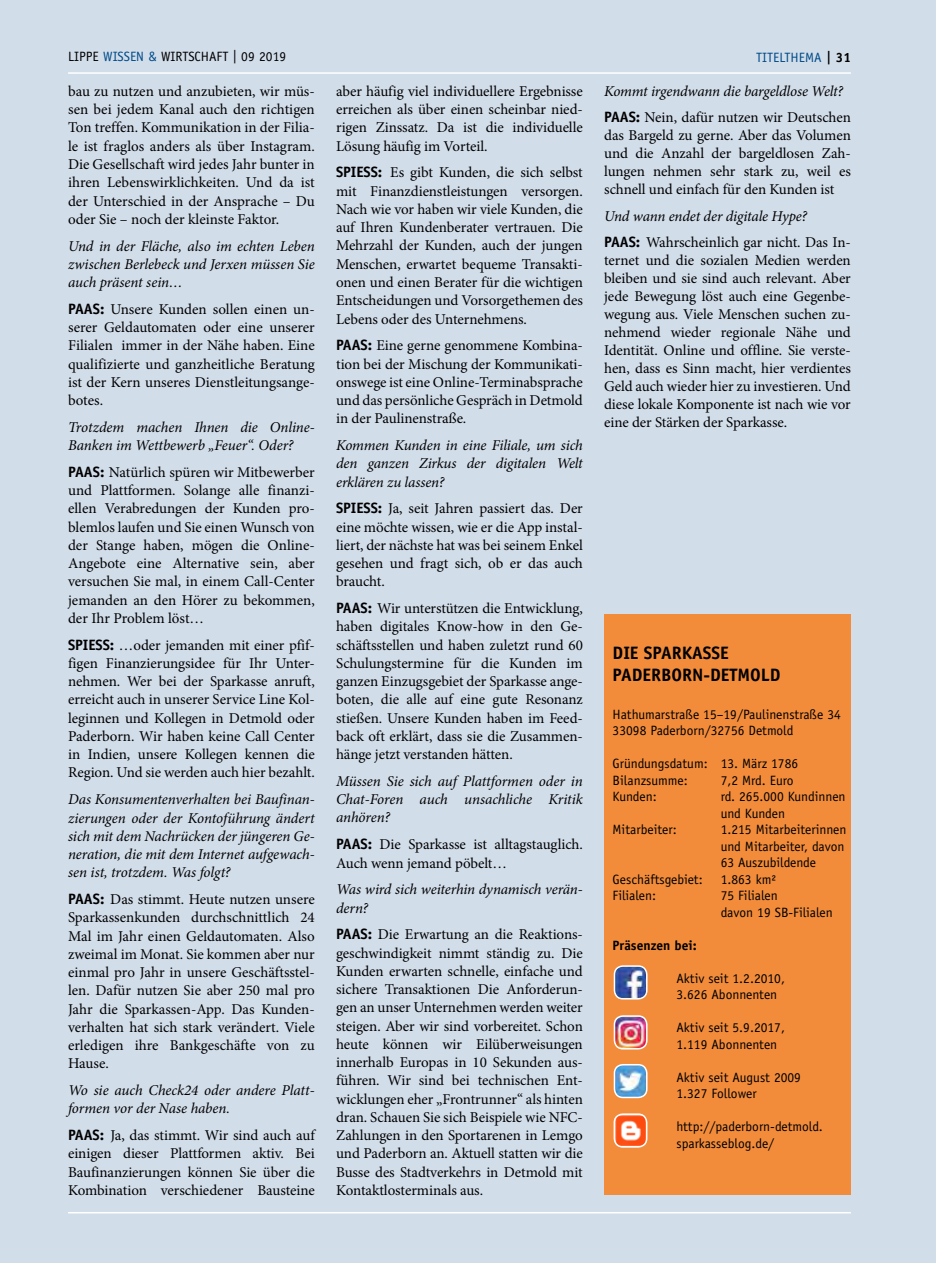
<style>
.page{position:relative;width:936px;height:1263px;background:#fff}
.page>*{position:absolute;margin:0;border:0;box-sizing:border-box;transform-origin:0 0}
.t1{font:700 18px/21.6px "Officina Sans";color:#000}
.t2{font:15px/18.3px "Minion Pro";letter-spacing:-.005em;color:#000;text-align:justify}
.t3{font:italic 15px/18.3px "Minion Pro";letter-spacing:-.01em;color:#000;text-align:justify}
.t4{font:13.5px/16.5px "Officina Sans";color:#000}
.t5{font:13.5px "Officina Sans";color:#004b88}
.t6{font:700 13.5px "Officina Sans";color:#000}
.s1{color:#004b88}
.s2{font-weight:700;color:#000}
.s3{font-family:"Officina Sans";font-weight:700}
.s4{font-family:"Officina Sans";font-weight:700;font-style:normal}
.s5{font-style:normal}
.s6{font-style:italic}
</style>
<div class="page">
<div style="left:0;top:0;width:935px;height:1263px;background:#d2ddea"></div>
<hr style="left:68px;top:72px;width:782px;height:2px;background:#fff">
<hr style="left:68px;top:1212px;width:782px;height:1px;background:#fff">
<div style="left:604px;top:614px;width:246px;height:581px;background:#f28c3b"></div>
<img style="left:616px;top:966px;width:30px;height:33px">
<div style="left:613px;top:965px;width:34px;height:34px;border:2px solid #fff;border-radius:9px"></div>
<img style="left:616px;top:1016px;width:30px;height:33px">
<div style="left:613px;top:1015px;width:34px;height:34px;border:2px solid #fff;border-radius:9px"></div>
<img style="left:616px;top:1065px;width:30px;height:32px">
<div style="left:613px;top:1064px;width:34px;height:34px;border:2px solid #fff;border-radius:9px"></div>
<img style="left:616px;top:1114px;width:30px;height:33px">
<div style="left:613px;top:1113px;width:34px;height:35px;border:2px solid #fff;border-radius:9px"></div>
<p class="t4" style="left:68px;top:48px;width:219px">LIPPE <span class="s1">WISSEN &amp;</span> WIRTSCHAFT | 09 2019</p>
<p class="t5" style="left:756px;top:49px;width:96px">TITELTHEMA <span class="s2">| 31</span></p>
<p class="t2" style="left:68px;top:82px;width:248px">bau zu nutzen und anzubieten, wir müs&shy;sen bei jedem Kanal auch den richtigen Ton treffen. Kommunikation in der Filia&shy;le ist fraglos anders als über Instagram.<br>Die Gesellschaft wird jedes Jahr bunter in ihren Lebenswirklichkeiten. Und da ist der Unterschied in der Ansprache – Du oder Sie – noch der kleinste Faktor.</p>
<p class="t3" style="left:68px;top:237px;width:248px">Und in der Fläche, also im echten Leben zwischen Berlebeck und Jerxen müssen Sie auch präsent sein…</p>
<p class="t2" style="left:68px;top:300px;width:248px"><span class="s3">PAAS:</span> Unsere Kunden sollen einen un&shy;serer Geldautomaten oder eine unserer Filialen immer in der Nähe haben. Eine qualifizierte und ganzheitliche Beratung ist der Kern unseres Dienstleitungsange&shy;botes.</p>
<p class="t3" style="left:68px;top:418px;width:248px">Trotzdem machen Ihnen die Online-<br>Banken im Wettbewerb „Feuer“. Oder?</p>
<p class="t2" style="left:68px;top:463px;width:248px"><span class="s3">PAAS:</span> Natürlich spüren wir Mitbewerber und Plattformen. Solange alle finanzi&shy;ellen Verabredungen der Kunden pro&shy;blemlos laufen und Sie einen Wunsch von der Stange haben, mögen die Online-Angebote eine Alternative sein, aber versuchen Sie mal, in einem Call-Center jemanden an den Hörer zu bekommen, der Ihr Problem löst…</p>
<p class="t2" style="left:68px;top:636px;width:248px"><span class="s3">SPIESS:</span> …oder jemanden mit einer pfif&shy;figen Finanzierungsidee für Ihr Unter&shy;nehmen. Wer bei der Sparkasse anruft, erreicht auch in unserer Service Line Kol&shy;leginnen und Kollegen in Detmold oder Paderborn. Wir haben keine Call Center in Indien, unsere Kollegen kennen die Region. Und sie werden auch hier bezahlt.</p>
<p class="t3" style="left:68px;top:790px;width:248px">Das Konsumentenverhalten bei Baufinan&shy;zierungen oder der Kontoführung ändert sich mit dem Nachrücken der jüngeren Ge&shy;neration, die mit dem Internet aufgewach&shy;sen ist, trotzdem. Was folgt?</p>
<p class="t2" style="left:68px;top:890px;width:248px"><span class="s3">PAAS:</span> Das stimmt. Heute nutzen unsere Sparkassenkunden durchschnittlich 24<br>Mal im Jahr einen Geldautomaten. Also zweimal im Monat. Sie kommen aber nur einmal pro Jahr in unsere Geschäftsstel&shy;len. Dafür nutzen Sie aber 250 mal pro Jahr die Sparkassen-App. Das Kunden&shy;verhalten hat sich stark verändert. Viele erledigen ihre Bankgeschäfte von zu Hause.</p>
<p class="t3" style="left:68px;top:1081px;width:248px">Wo sie auch Check24 oder andere Platt&shy;formen vor der Nase haben.</p>
<p class="t2" style="left:68px;top:1126px;width:248px"><span class="s3">PAAS:</span> Ja, das stimmt. Wir sind auch auf einigen dieser Plattformen aktiv. Bei Baufinanzierungen können Sie über die Kombination verschiedener Bausteine</p>
<p class="t3" style="left:604px;top:78px;width:248px;line-height:26.5px">Kommt irgendwann die bargeldlose Welt?<br><span class="s4">PAAS:</span> <span class="s5">Nein, dafür nutzen wir Deutschen</span></p>
<p class="t2" style="left:604px;top:127px;width:248px">das Bargeld zu gerne. Aber das Volumen und die Anzahl der bargeldlosen Zah&shy;lungen nehmen sehr stark zu, weil es schnell und einfach für den Kunden ist</p>
<p class="t2" style="left:604px;top:203px;width:248px;line-height:26.5px"><span class="s6">Und wann endet der digitale Hype?<br></span><span class="s3">PAAS:</span> Wahrscheinlich gar nicht. Das In-</p>
<p class="t2" style="left:604px;top:252px;width:248px">ternet und die sozialen Medien werden bleiben und sie sind auch relevant. Aber jede Bewegung löst auch eine Gegenbe&shy;wegung aus. Viele Menschen suchen zu&shy;nehmend wieder regionale Nähe und Identität. Online und offline. Sie verste&shy;hen, dass es Sinn macht, hier verdientes Geld auch wieder hier zu investieren. Und diese lokale Komponente ist nach wie vor eine der Stärken der Sparkasse.</p>
<p class="t2" style="left:336px;top:82px;width:248px">aber häufig viel individuellere Ergebnisse erreichen als über einen scheinbar nied&shy;rigen Zinssatz. Da ist die individuelle Lösung häufig im Vorteil.</p>
<p class="t2" style="left:336px;top:164px;width:248px"><span class="s3">SPIESS:</span> Es gibt Kunden, die sich selbst mit Finanzdienstleistungen versorgen.<br>Nach wie vor haben wir viele Kunden, die auf Ihren Kundenberater vertrauen. Die Mehrzahl der Kunden, auch der jungen Menschen, erwartet bequeme Transakti&shy;onen und einen Berater für die wichtigen Entscheidungen und Vorsorgethemen des Lebens oder des Unternehmens.</p>
<p class="t2" style="left:336px;top:336px;width:248px"><span class="s3">PAAS:</span> Eine gerne genommene Kombina&shy;tion bei der Mischung der Kommunikati&shy;onswege ist eine Online-Terminabsprache und das persönliche Gespräch in Detmold in der Paulinenstraße.</p>
<p class="t3" style="left:336px;top:436px;width:248px">Kommen Kunden in eine Filiale, um sich den ganzen Zirkus der digitalen Welt erklären zu lassen?</p>
<p class="t2" style="left:336px;top:499px;width:248px"><span class="s3">SPIESS:</span> Ja, seit Jahren passiert das. Der eine möchte wissen, wie er die App instal&shy;liert, der nächste hat was bei seinem Enkel gesehen und fragt sich, ob er das auch braucht.</p>
<p class="t2" style="left:336px;top:599px;width:248px"><span class="s3">PAAS:</span> Wir unterstützen die Entwicklung, haben digitales Know-how in den Ge&shy;schäftsstellen und haben zuletzt rund 60<br>Schulungstermine für die Kunden im ganzen Einzugsgebiet der Sparkasse ange&shy;boten, die alle auf eine gute Resonanz stießen. Unsere Kunden haben im Feed&shy;back oft erklärt, dass sie die Zusammen&shy;hänge jetzt verstanden hätten.</p>
<p class="t3" style="left:336px;top:772px;width:248px">Müssen Sie sich auf Plattformen oder in Chat-Foren auch unsachliche Kritik anhören?</p>
<p class="t2" style="left:336px;top:835px;width:248px"><span class="s3">PAAS:</span> Die Sparkasse ist alltagstauglich.<br>Auch wenn jemand pöbelt…</p>
<p class="t3" style="left:336px;top:880px;width:248px">Was wird sich weiterhin dynamisch verän&shy;dern?</p>
<p class="t2" style="left:336px;top:925px;width:248px"><span class="s3">PAAS:</span> Die Erwartung an die Reaktions&shy;geschwindigkeit nimmt ständig zu. Die Kunden erwarten schnelle, einfache und sichere Transaktionen Die Anforderun&shy;gen an unser Unternehmen werden weiter steigen. Aber wir sind vorbereitet. Schon heute können wir Eilüberweisungen innerhalb Europas in 10 Sekunden aus&shy;führen. Wir sind bei technischen Ent&shy;wicklungen eher „Frontrunner“ als hinten dran. Schauen Sie sich Beispiele wie NFC-Zahlungen in den Sportarenen in Lemgo und Paderborn an. Aktuell statten wir die Busse des Stadtverkehrs in Detmold mit Kontaktlosterminals aus.</p>
<p class="t1" style="left:612px;top:642px;width:169px">DIE SPARKASSE<br>PADERBORN-DETMOLD</p>
<p class="t4" style="left:612px;top:706px;width:230px">Hathumarstraße 15–19/Paulinenstraße 34<br>33098 Paderborn/32756 Detmold</p>
<p class="t4" style="left:612px;top:755px;width:187px">Gründungsdatum: 13. März 1786<br>Bilanzsumme:</p>
<p class="t4" style="left:720px;top:772px;width:74px">7,2 Mrd. Euro</p>
<p class="t4" style="left:612px;top:788px;width:46px">Kunden:</p>
<p class="t4" style="left:720px;top:788px;width:126px">rd. 265.000 Kundinnen und Kunden</p>
<p class="t4" style="left:612px;top:821px;width:66px">Mitarbeiter:</p>
<p class="t4" style="left:720px;top:821px;width:127px">1.215 Mitarbeiterinnen und Mitarbeiter, davon<br>63 Auszubildende</p>
<p class="t4" style="left:612px;top:871px;width:92px">Geschäftsgebiet:</p>
<p class="t4" style="left:720px;top:871px;width:57px">1.863 km²</p>
<p class="t4" style="left:612px;top:887px;width:45px">Filialen:</p>
<p class="t4" style="left:720px;top:887px;width:114px">75 Filialen<br>davon 19 SB-Filialen</p>
<p class="t6" style="left:612px;top:937px;width:85px">Präsenzen bei:</p>
<p class="t4" style="left:676px;top:970px;width:110px">Aktiv seit 1.2.2010,<br>3.626 Abonnenten</p>
<p class="t4" style="left:676px;top:1019px;width:110px">Aktiv seit 5.9.2017,<br>1.119 Abonnenten</p>
<p class="t4" style="left:676px;top:1069px;width:126px">Aktiv seit August 2009<br>1.327 Follower</p>
<p class="t4" style="left:676px;top:1118px;width:148px">http://paderborn-detmold. sparkasseblog.de/</p>
</div>
